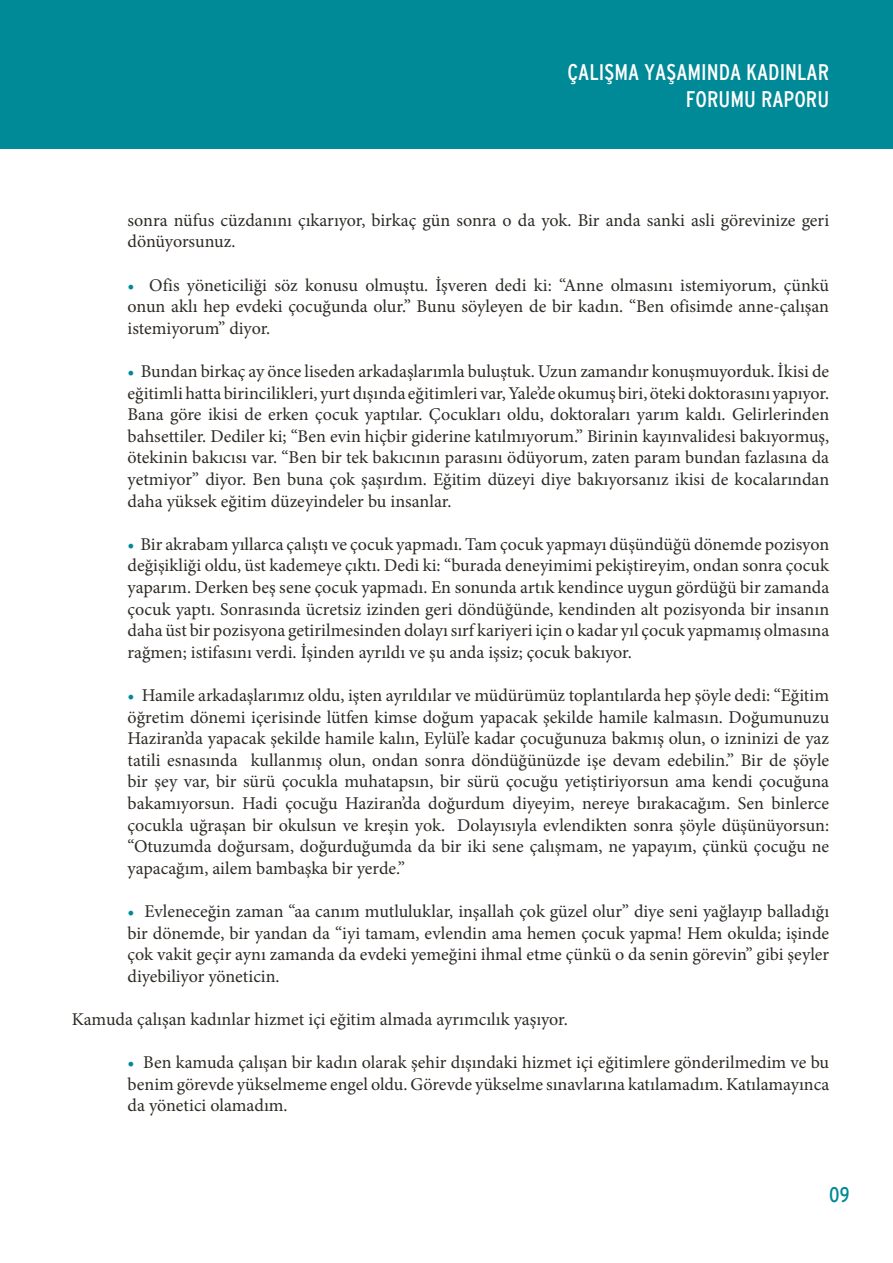
<style>
.page{position:relative;width:893px;height:1263px;background:#fff}
.page>*{position:absolute;margin:0;border:0;box-sizing:border-box;transform-origin:0 0}
.t1{font:condensed 22.5px/27px "Interstate";color:#fff;text-align:right}
.t2{font:condensed 21px "Interstate";color:#008996}
.t3{font:18px/21.6px "Minion Pro";color:#2e2a25;text-align:justify}
.s1{color:#008996}
</style>
<div class="page">
<div style="left:0;top:0;width:893px;height:149px;background:#008996"></div>
<p class="t1" style="left:567px;top:58px;width:263px">ÇALIŞMA YAŞAMINDA KADINLAR<br>FORUMU RAPORU</p>
<p class="t3" style="left:128px;top:209px;width:703px">sonra nüfus cüzdanını çıkarıyor, birkaç gün sonra o da yok. Bir anda sanki asli görevinize geri dönüyorsunuz.</p>
<p class="t3" style="left:128px;top:274px;width:703px"><span class="s1">•</span> Ofis yöneticiliği söz konusu olmuştu. İşveren dedi ki: “Anne olmasını istemiyorum, çünkü onun aklı hep evdeki çocuğunda olur.” Bunu söyleyen de bir kadın. “Ben ofisimde anne-çalışan istemiyorum” diyor.</p>
<p class="t3" style="left:128px;top:360px;width:703px"><span class="s1">•</span> Bundan birkaç ay önce liseden arkadaşlarımla buluştuk. Uzun zamandır konuşmuyorduk. İkisi de eğitimli hatta birincilikleri, yurt dışında eğitimleri var, Yale’de okumuş biri, öteki doktorasını yapıyor.<br>Bana göre ikisi de erken çocuk yaptılar. Çocukları oldu, doktoraları yarım kaldı. Gelirlerinden bahsettiler. Dediler ki; “Ben evin hiçbir giderine katılmıyorum.” Birinin kayınvalidesi bakıyormuş, ötekinin bakıcısı var. “Ben bir tek bakıcının parasını ödüyorum, zaten param bundan fazlasına da yetmiyor” diyor. Ben buna çok şaşırdım. Eğitim düzeyi diye bakıyorsanız ikisi de kocalarından daha yüksek eğitim düzeyindeler bu insanlar.</p>
<p class="t3" style="left:128px;top:533px;width:703px"><span class="s1">•</span> Bir akrabam yıllarca çalıştı ve çocuk yapmadı. Tam çocuk yapmayı düşündüğü dönemde pozisyon değişikliği oldu, üst kademeye çıktı. Dedi ki: “burada deneyimimi pekiştireyim, ondan sonra çocuk yaparım. Derken beş sene çocuk yapmadı. En sonunda artık kendince uygun gördüğü bir zamanda çocuk yaptı. Sonrasında ücretsiz izinden geri döndüğünde, kendinden alt pozisyonda bir insanın daha üst bir pozisyona getirilmesinden dolayı sırf kariyeri için o kadar yıl çocuk yapmamış olmasına rağmen; istifasını verdi. İşinden ayrıldı ve şu anda işsiz; çocuk bakıyor.</p>
<p class="t3" style="left:128px;top:684px;width:703px"><span class="s1">•</span> Hamile arkadaşlarımız oldu, işten ayrıldılar ve müdürümüz toplantılarda hep şöyle dedi: “Eğitim öğretim dönemi içerisinde lütfen kimse doğum yapacak şekilde hamile kalmasın. Doğumunuzu Haziran’da yapacak şekilde hamile kalın, Eylül’e kadar çocuğunuza bakmış olun, o izninizi de yaz tatili esnasında kullanmış olun, ondan sonra döndüğünüzde işe devam edebilin.” Bir de şöyle bir şey var, bir sürü çocukla muhatapsın, bir sürü çocuğu yetiştiriyorsun ama kendi çocuğuna bakamıyorsun. Hadi çocuğu Haziran’da doğurdum diyeyim, nereye bırakacağım. Sen binlerce çocukla uğraşan bir okulsun ve kreşin yok. Dolayısıyla evlendikten sonra şöyle düşünüyorsun: “Otuzumda doğursam, doğurduğumda da bir iki sene çalışmam, ne yapayım, çünkü çocuğu ne yapacağım, ailem bambaşka bir yerde.”</p>
<p class="t3" style="left:128px;top:900px;width:703px"><span class="s1">•</span> Evleneceğin zaman “aa canım mutluluklar, inşallah çok güzel olur” diye seni yağlayıp balladığı bir dönemde, bir yandan da “iyi tamam, evlendin ama hemen çocuk yapma! Hem okulda; işinde çok vakit geçir aynı zamanda da evdeki yemeğini ihmal etme çünkü o da senin görevin” gibi şeyler diyebiliyor yöneticin.</p>
<p class="t3" style="left:72px;top:1008px;width:497px">Kamuda çalışan kadınlar hizmet içi eğitim almada ayrımcılık yaşıyor.</p>
<p class="t3" style="left:128px;top:1052px;width:703px"><span class="s1">•</span> Ben kamuda çalışan bir kadın olarak şehir dışındaki hizmet içi eğitimlere gönderilmedim ve bu benim görevde yükselmeme engel oldu. Görevde yükselme sınavlarına katılamadım. Katılamayınca da yönetici olamadım.</p>
<p class="t2" style="left:829px;top:1182px;width:22px">09</p>
</div>
